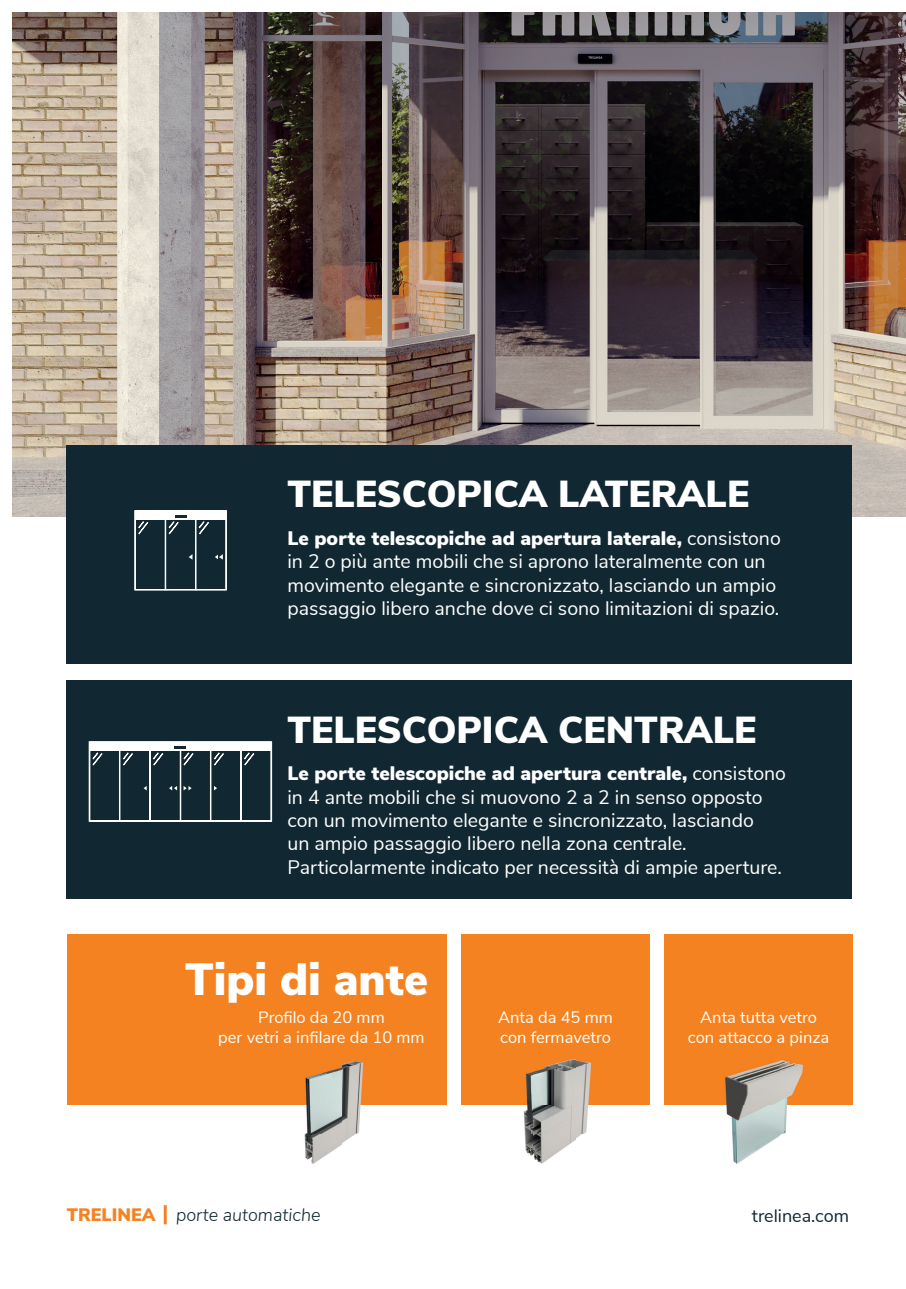
<style>
.page{position:relative;width:906px;height:1289px;background:#fff}
.page>*{position:absolute;margin:0;border:0;box-sizing:border-box;transform-origin:0 0}
.t1{font:900 45px "Nunito Sans";color:#fff}
.t2{font:900 37.5px "Nunito Sans";color:#fff}
.t3{font:19.5px/23.4px "Nunito Sans";color:#fff}
.t4{font:italic 300 18px "Nunito Sans";color:#122833}
.t5{font:18px "Nunito Sans";color:#122833}
.t6{font:16.5px/19.8px "Nunito Sans";color:#fff;text-align:center}
.s1{font-weight:900}
.s2{font-weight:900;font-style:normal;color:#f58222}
</style>
<div class="page">
<hr style="left:164px;top:1205px;width:3px;height:19px;background:#f58222">
<img style="left:13px;top:13px;width:893px;height:503px">
<div style="left:67px;top:445px;width:785px;height:218px;background:#112832"></div>
<div style="left:67px;top:680px;width:785px;height:219px;background:#112832"></div>
<div style="left:67px;top:934px;width:379px;height:169px;background:#f58220"></div>
<div style="left:461px;top:934px;width:188px;height:169px;background:#f58220"></div>
<div style="left:664px;top:934px;width:189px;height:169px;background:#f58220"></div>
<img style="left:491px;top:1058px;width:129px;height:106px">
<img style="left:257px;top:1060px;width:129px;height:104px">
<img style="left:694px;top:1060px;width:129px;height:104px">
<svg style="left:134px;top:510px;width:93px;height:80px"></svg>
<svg style="left:89px;top:741px;width:183px;height:80px"></svg>
<h2 class="t2" style="left:287px;top:466px;width:463px">TELESCOPICA LATERALE</h2>
<p class="t3" style="left:287px;top:525px;width:495px"><span class="s1">Le porte telescopiche ad apertura laterale,</span> consistono in 2 o più ante mobili che si aprono lateralmente con un movimento elegante e sincronizzato, lasciando un ampio passaggio libero anche dove ci sono limitazioni di spazio.</p>
<h2 class="t2" style="left:287px;top:702px;width:470px">TELESCOPICA CENTRALE</h2>
<p class="t3" style="left:287px;top:760px;width:500px"><span class="s1">Le porte telescopiche ad apertura centrale,</span> consistono in 4 ante mobili che si muovono 2 a 2 in senso opposto con un movimento elegante e sincronizzato, lasciando<br>un ampio passaggio libero nella zona centrale.<br>Particolarmente indicato per necessità di ampie aperture.</p>
<h1 class="t1" style="left:185px;top:946px;width:244px">Tipi di ante</h1>
<p class="t6" style="left:218px;top:1006px;width:208px">Profilo da 20 mm<br>per vetri a infilare da 10 mm</p>
<p class="t6" style="left:498px;top:1006px;width:116px;text-align:left">Anta da 45 mm con fermavetro</p>
<p class="t6" style="left:688px;top:1006px;width:143px">Anta tutta vetro con attacco a pinza</p>
<p class="t4" style="left:67px;top:1201px;width:255px"><span class="s2">TRELINEA</span> porte automatiche</p>
<p class="t5" style="left:752px;top:1202px;width:99px">trelinea.com</p>
</div>
